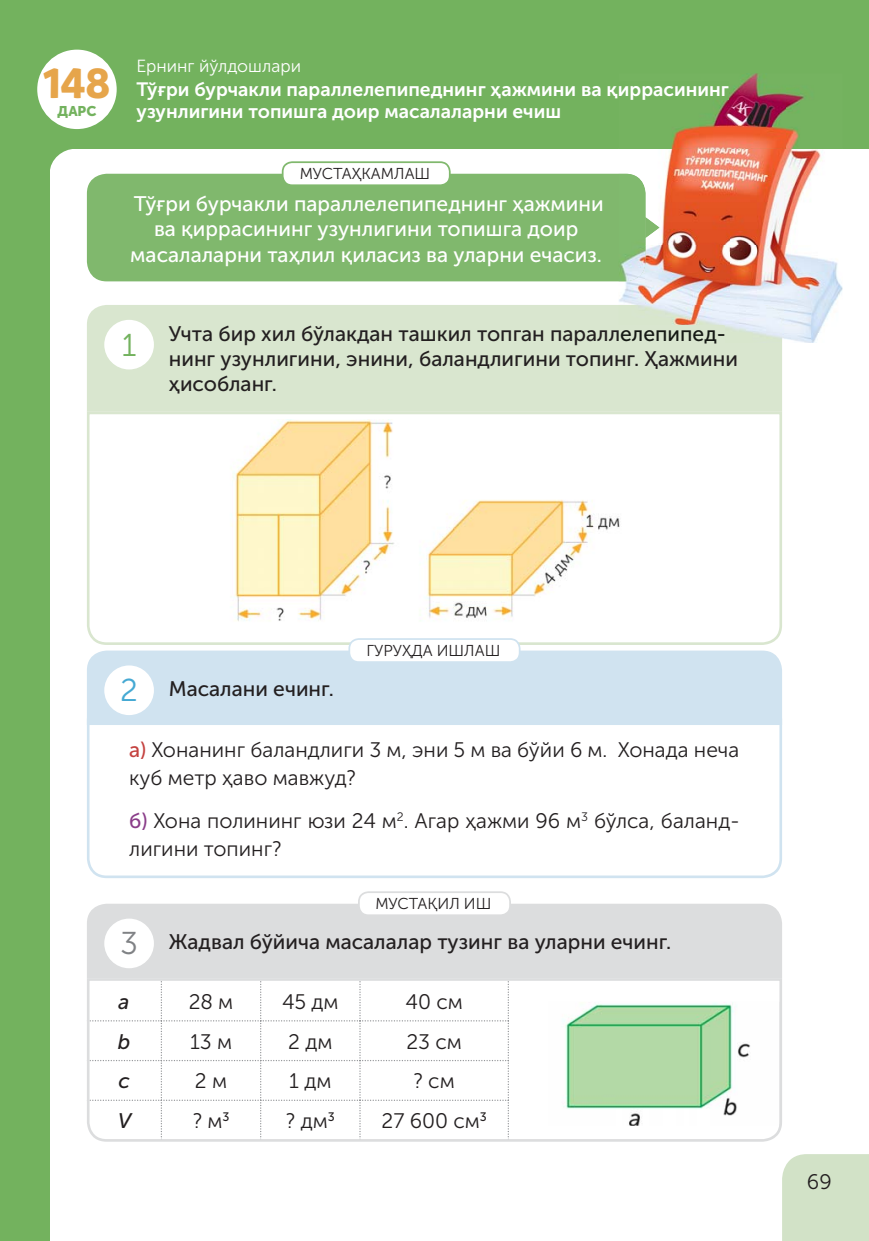
<style>
.page{position:relative;width:869px;height:1241px;background:#fff}
.page>*{position:absolute;margin:0;border:0;box-sizing:border-box;transform-origin:0 0}
.t1{font:42px "Mikado Bold DEMO";color:#e6a54b}
.t2{font:31.5px "Museo Sans Cyrl 300";color:#73b25e}
.t3{font:31.5px "Museo Sans Cyrl 300";color:#45a9d3}
.t4{font:21px/28px "Museo Sans Cyrl 300";color:#231f20}
.t5{font:21px/25.2px "Museo Sans Cyrl 500";color:#231f20}
.t6{font:21px/25.2px "Museo Sans Cyrl 500";color:#fff;text-align:center}
.t7{font:italic 21px "Museo Sans Cyrl 500";color:#231f20}
.t8{font:19.25px/22.8px "Museo Sans Cyrl 700";color:#fff}
.t9{font:17.5px "Museo Sans Cyrl 300";color:#fff}
.t10{font:15.75px "Museo Sans Cyrl 300";color:#231f20}
.t11{font:14px "Museo Sans Cyrl 900";color:#73b25e}
.s1{color:#151914}
.s2{font-family:"Museo Sans Cyrl 500";color:#c44240}
.s3{font-family:"Museo Sans Cyrl 500";color:#8a3d89}
.s4{font-family:"Museo Sans Cyrl 300";font-size:31.5px;color:#808285}
</style>
<div class="page">
<div style="left:0;top:0;width:12px;height:112px;background:#73b25e"></div>
<div style="left:782px;top:1154px;width:86px;height:86px;background:#d2e2c7"></div>
<div style="left:12px;top:0;width:856px;height:149px;background:#73b25e"></div>
<div style="left:37px;top:50px;width:80px;height:79px;background:#fff;border-radius:50%"></div>
<div style="left:12px;top:149px;width:38px;height:1091px;background:#73b25e"></div>
<svg style="left:50px;top:149px;width:22px;height:21px"></svg>
<div style="left:0;top:112px;width:12px;height:1128px;background:#73b25e"></div>
<div style="left:87px;top:174px;width:558px;height:107px;background:#80b86d;border-radius:20px"></div>
<svg style="left:282px;top:161px;width:168px;height:24px"></svg>
<div style="left:87px;top:305px;width:694px;height:106px;background:#d9e6cf"></div>
<svg style="left:87px;top:411px;width:694px;height:234px"></svg>
<div style="left:104px;top:320px;width:50px;height:49px;background:#fff;border-radius:50%"></div>
<div style="left:87px;top:650px;width:694px;height:68px;background:#d0e3f0"></div>
<svg style="left:87px;top:718px;width:694px;height:160px"></svg>
<div style="left:104px;top:665px;width:50px;height:50px;background:#fff;border-radius:50%"></div>
<svg style="left:348px;top:638px;width:172px;height:25px"></svg>
<div style="left:87px;top:903px;width:694px;height:75px;background:#dcddde"></div>
<svg style="left:87px;top:978px;width:694px;height:163px"></svg>
<div style="left:104px;top:918px;width:50px;height:50px;background:#fff;border-radius:50%"></div>
<svg style="left:358px;top:891px;width:152px;height:25px"></svg>
<img style="left:218px;top:420px;width:405px;height:212px">
<img style="left:548px;top:1001px;width:233px;height:124px">
<img style="left:618px;top:73px;width:224px;height:270px">
<img style="left:618px;top:174px;width:27px;height:107px">
<img style="left:645px;top:217px;width:14px;height:21px">
<img style="left:618px;top:305px;width:163px;height:38px">
<div style="left:618px;top:325px;width:106px;height:18px;background:#d9e6cf"></div>
<img style="left:618px;top:81px;width:110px;height:19px">
<h1 class="t1" style="left:43px;top:58px;width:68px">148</h1>
<p class="t11" style="left:57px;top:103px;width:40px">ДАРС</p>
<p class="t9" style="left:136px;top:60px;width:166px">Ернинг йўлдошлари</p>
<p class="t8" style="left:136px;top:78px;width:593px">Тўғри бурчакли параллелепипеднинг ҳажмини ва қиррасининг узунлигини топишга доир масалаларни ечиш</p>
<p class="t10" style="left:299px;top:168px;width:132px">МУСТАҲКАМЛАШ</p>
<p class="t6" style="left:130px;top:191px;width:474px">Тўғри бурчакли параллелепипеднинг ҳажмини ва қиррасининг узунлигини топишга доир масалаларни таҳлил қиласиз ва уларни ечасиз.</p>
<h2 class="t2" style="left:122px;top:333px;width:16px">1</h2>
<p class="t5" style="left:169px;top:321px;width:570px">Учта бир хил бўлакдан ташкил топган парал<span class="s1">лелепипед&shy;</span>нинг узунлигини, энини, баландлигини топинг. Ҳажмини ҳисобланг.</p>
<h2 class="t3" style="left:120px;top:678px;width:19px">2</h2>
<p class="t5" style="left:169px;top:675px;width:166px">Масалани ечинг.</p>
<p class="t10" style="left:366px;top:644px;width:135px">ГУРУҲДА ИШЛАШ</p>
<p class="t4" style="left:129px;top:737px;width:611px"><span class="s2">а)</span> Хонанинг баландлиги 3 м, эни 5 м ва бўйи 6 м. Хонада неча куб метр ҳаво мавжуд?</p>
<p class="t4" style="left:129px;top:808px;width:611px"><span class="s3">б)</span> Хона полининг юзи 24 м<sup>2</sup>. Агар ҳажми 96 м<sup>3</sup> бўлса, баланд&shy;лигини топинг?</p>
<p class="t10" style="left:375px;top:897px;width:117px">МУСТАҚИЛ ИШ</p>
<p class="t5" style="left:120px;top:928px;width:552px"><span class="s4">3</span> Жадвал бўйича масалалар тузинг ва уларни ечинг.</p>
<p class="t7" style="left:119px;top:989px;width:13px">a</p>
<p class="t4" style="left:189px;top:989px;width:46px">28 м</p>
<p class="t4" style="left:282px;top:989px;width:58px">45 дм</p>
<p class="t4" style="left:405px;top:989px;width:59px">40 см</p>
<p class="t7" style="left:118px;top:1028px;width:14px">b</p>
<p class="t4" style="left:190px;top:1029px;width:44px">13 м</p>
<p class="t4" style="left:288px;top:1029px;width:46px">2 дм</p>
<p class="t4" style="left:406px;top:1029px;width:57px">23 см</p>
<p class="t7" style="left:118px;top:1068px;width:13px">с</p>
<p class="t4" style="left:195px;top:1069px;width:34px">2 м</p>
<p class="t4" style="left:289px;top:1069px;width:44px">1 дм</p>
<p class="t4" style="left:413px;top:1069px;width:43px">? см</p>
<p class="t7" style="left:118px;top:1108px;width:15px">V</p>
<p class="t4" style="left:192px;top:1108px;width:38px">? м<sup>3</sup></p>
<p class="t4" style="left:286px;top:1108px;width:50px">? дм<sup>3</sup></p>
<p class="t4" style="left:381px;top:1108px;width:107px">27 600 см<sup>3</sup></p>
<p class="t4" style="left:806px;top:1170px;width:26px">69</p>
</div>
